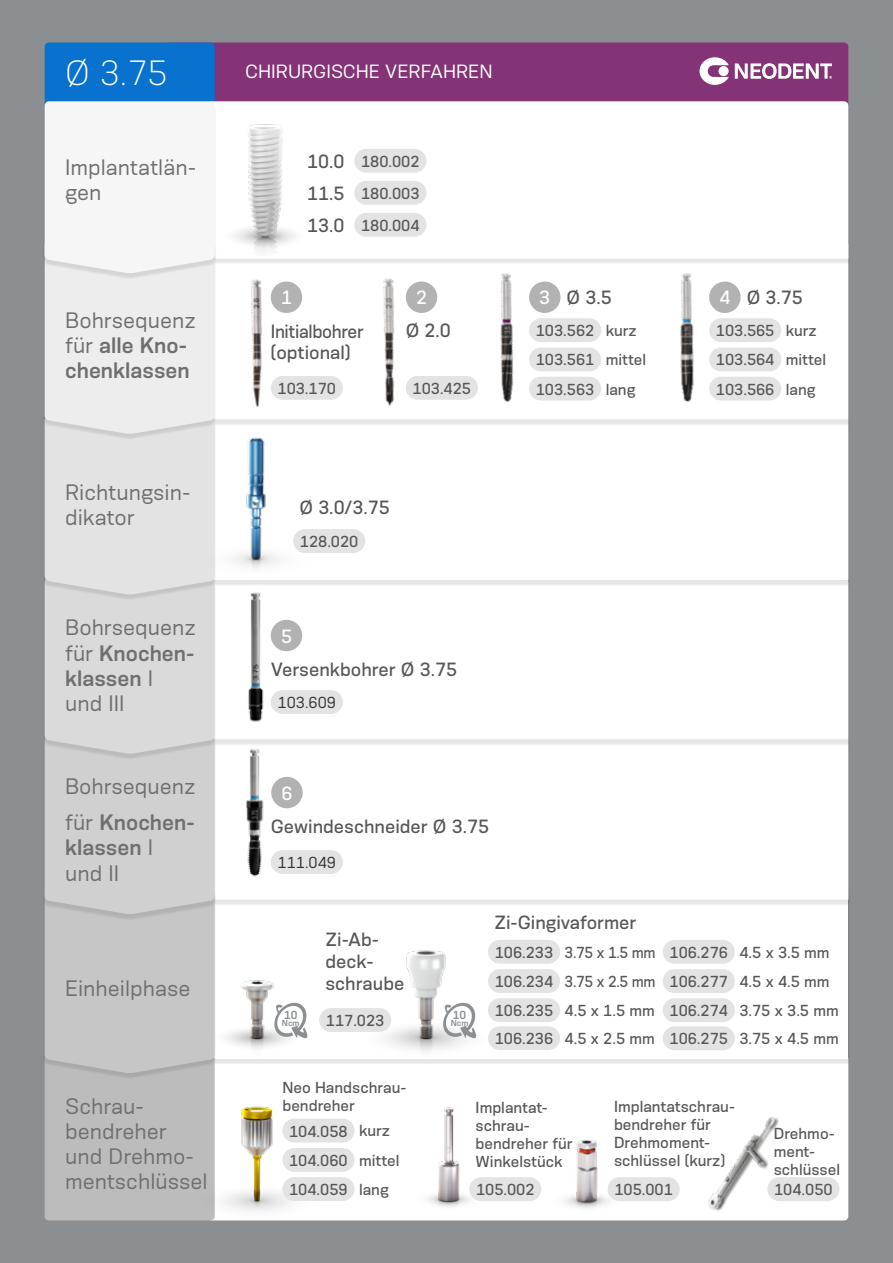
<style>
.page{position:relative;width:893px;height:1263px;background:#8b8f91}
.page>*{position:absolute;margin:0;border:0;box-sizing:border-box;transform-origin:0 0}
.t1{font:300 33px "Konsens";color:#fff}
.t2{font:21px/25.2px "Konsens";color:#706f6f}
.t3{font:600 21px/25.2px "Konsens";color:#706f6f}
.t4{font:500 18px/21.6px "Konsens";color:#575756}
.t5{font:500 18px/21.6px "Konsens";letter-spacing:-.02em;color:#575756;scale:.95 1}
.t6{font:18px "Konsens";color:#fff}
.t7{font:500 18px "Konsens";color:#fff}
.t8{font:500 15px/18px "Konsens";color:#575756}
.t9{font:500 15px "Konsens";color:#575756;scale:.95 1}
.t10{font:15px "Konsens";color:#333332}
.t11{font:600 10.95px "Konsens";color:#8b8f91}
.t12{font:600 8.25px "Konsens";color:#8b8f91}
.s1{font-weight:400}
.s2{font-weight:600}
.s3{color:#fff}
</style>
<div class="page">
<div style="left:165px;top:43px;width:683px;height:66px;background:#833376;border-radius:4px"></div>
<div style="left:45px;top:43px;width:170px;height:66px;background:#0972ce;border-radius:4px"></div>
<div style="left:208px;top:1055px;width:640px;height:165px;background:#fff;border-radius:4px"></div>
<div style="left:208px;top:891px;width:640px;height:167px;background:#fff"></div>
<div style="left:206px;top:739px;width:643px;height:167px;background:#e7e7e7"></div>
<div style="left:329px;top:745px;width:519px;height:155px;background:#fff"></div>
<div style="left:206px;top:581px;width:643px;height:164px;background:#e7e7e7"></div>
<div style="left:332px;top:586px;width:516px;height:153px;background:#fff"></div>
<div style="left:206px;top:419px;width:643px;height:167px;background:#e7e7e7"></div>
<div style="left:322px;top:425px;width:526px;height:155px;background:#fff"></div>
<div style="left:216px;top:264px;width:632px;height:155px;background:#fff"></div>
<div style="left:215px;top:101px;width:633px;height:158px;background:#fff"></div>
<div style="left:45px;top:1055px;width:170px;height:165px;background:#bcbcbc;border-radius:4px"></div>
<div style="left:43px;top:894px;width:173px;height:185px;background:#000;opacity:.1"></div>
<svg style="left:45px;top:101px;width:170px;height:972px;background:#ddddde"></svg>
<img style="left:182px;top:266px;width:124px;height:169px">
<img style="left:306px;top:241px;width:181px;height:196px">
<img style="left:189px;top:427px;width:133px;height:139px">
<img style="left:189px;top:905px;width:133px;height:169px">
<img style="left:358px;top:886px;width:133px;height:178px">
<img style="left:190px;top:1039px;width:133px;height:182px">
<img style="left:520px;top:1049px;width:133px;height:172px">
<img style="left:381px;top:1048px;width:133px;height:173px">
<img style="left:199px;top:103px;width:129px;height:153px">
<img style="left:689px;top:1117px;width:121px;height:104px">
<div style="left:271px;top:376px;width:72px;height:24px;background:#e3e3e3;border-radius:12px"></div>
<div style="left:271px;top:282px;width:31px;height:31px;background:#b3b2b2;border-radius:50%"></div>
<div style="left:406px;top:376px;width:72px;height:24px;background:#e3e3e3;border-radius:12px"></div>
<div style="left:406px;top:282px;width:31px;height:31px;background:#b3b2b2;border-radius:50%"></div>
<div style="left:488px;top:998px;width:72px;height:24px;background:#e3e3e3;border-radius:12px"></div>
<div style="left:282px;top:1177px;width:73px;height:24px;background:#e3e3e3;border-radius:12px"></div>
<div style="left:488px;top:969px;width:72px;height:24px;background:#e3e3e3;border-radius:12px"></div>
<div style="left:282px;top:1148px;width:73px;height:24px;background:#e3e3e3;border-radius:12px"></div>
<div style="left:488px;top:940px;width:72px;height:24px;background:#e3e3e3;border-radius:12px"></div>
<div style="left:282px;top:1119px;width:73px;height:23px;background:#e3e3e3;border-radius:12px"></div>
<div style="left:293px;top:529px;width:72px;height:24px;background:#e3e3e3;border-radius:12px"></div>
<div style="left:319px;top:1008px;width:72px;height:24px;background:#e3e3e3;border-radius:12px"></div>
<div style="left:488px;top:1026px;width:72px;height:24px;background:#e3e3e3;border-radius:12px"></div>
<div style="left:608px;top:1177px;width:72px;height:24px;background:#e3e3e3;border-radius:12px"></div>
<div style="left:469px;top:1177px;width:72px;height:24px;background:#e3e3e3;border-radius:12px"></div>
<div style="left:767px;top:1177px;width:72px;height:24px;background:#e3e3e3;border-radius:12px"></div>
<svg style="left:699px;top:57px;width:30px;height:28px"></svg>
<svg style="left:735px;top:63px;width:97px;height:16px"></svg>
<div style="left:354px;top:149px;width:72px;height:24px;background:#e3e3e3;border-radius:12px"></div>
<div style="left:354px;top:181px;width:72px;height:24px;background:#e3e3e3;border-radius:12px"></div>
<div style="left:354px;top:213px;width:72px;height:24px;background:#e3e3e3;border-radius:12px"></div>
<svg style="left:274px;top:1003px;width:33px;height:35px"></svg>
<svg style="left:443px;top:1003px;width:33px;height:35px"></svg>
<div style="left:663px;top:998px;width:72px;height:24px;background:#e3e3e3;border-radius:12px"></div>
<div style="left:663px;top:969px;width:72px;height:24px;background:#e3e3e3;border-radius:12px"></div>
<div style="left:663px;top:940px;width:72px;height:24px;background:#e3e3e3;border-radius:12px"></div>
<div style="left:663px;top:1026px;width:72px;height:24px;background:#e3e3e3;border-radius:12px"></div>
<img style="left:427px;top:237px;width:361px;height:196px">
<img style="left:179px;top:724px;width:150px;height:181px">
<img style="left:180px;top:566px;width:152px;height:185px">
<div style="left:529px;top:377px;width:72px;height:23px;background:#e3e3e3;border-radius:12px"></div>
<div style="left:709px;top:377px;width:72px;height:23px;background:#e3e3e3;border-radius:12px"></div>
<div style="left:529px;top:348px;width:72px;height:23px;background:#e3e3e3;border-radius:12px"></div>
<div style="left:709px;top:348px;width:72px;height:23px;background:#e3e3e3;border-radius:12px"></div>
<div style="left:529px;top:318px;width:72px;height:24px;background:#e3e3e3;border-radius:12px"></div>
<div style="left:709px;top:318px;width:72px;height:24px;background:#e3e3e3;border-radius:12px"></div>
<div style="left:271px;top:690px;width:72px;height:24px;background:#e3e3e3;border-radius:12px"></div>
<div style="left:271px;top:850px;width:72px;height:24px;background:#e3e3e3;border-radius:12px"></div>
<h1 class="t1" style="left:65px;top:53px;width:104px">Ø 3.75</h1>
<p class="t6" style="left:245px;top:60px;width:249px">CHIRURGISCHE VERFAHREN</p>
<p class="t4" style="left:307px;top:145px;width:39px;line-height:32px;text-align:justify">10.0<br>11.5<br>13.0</p>
<h2 class="t2" style="left:65px;top:154px;width:132px">Implantatlän&shy;gen</h2>
<p class="t8" style="left:361px;top:145px;width:60px;line-height:32px;text-align:justify">180.002<br>180.003<br>180.004</p>
<h2 class="t3" style="left:65px;top:307px;width:132px"><span class="s1">Bohrsequenz für</span> alle Kno&shy;chenklassen</h2>
<h2 class="t2" style="left:65px;top:479px;width:127px">Richtungsin&shy;dikator</h2>
<h2 class="t2" style="left:65px;top:614px;width:132px">Bohrsequenz für <span class="s2">Knochen&shy;klassen</span> I<br>und III</h2>
<h2 class="t2" style="left:65px;top:768px;width:132px;line-height:36px">Bohrsequenz für <span class="s2">Knochen-</span></h2>
<h2 class="t3" style="left:65px;top:834px;width:90px">klassen <span class="s1">I und II</span></h2>
<p class="t7" style="left:281px;top:287px;width:12px">1</p>
<p class="t5" style="left:271px;top:320px;width:99px">Initialbohrer (optional)</p>
<p class="t8" style="left:278px;top:379px;width:60px">103.170</p>
<p class="t7" style="left:416px;top:287px;width:12px">2</p>
<p class="t4" style="left:406px;top:319px;width:47px">Ø 2.0</p>
<p class="t8" style="left:413px;top:379px;width:60px">103.425</p>
<p class="t4" style="left:299px;top:496px;width:92px">Ø 3.0/3.75</p>
<p class="t8" style="left:300px;top:532px;width:60px">128.020</p>
<p class="t7" style="left:281px;top:625px;width:12px">5</p>
<p class="t4" style="left:271px;top:658px;width:188px">Versenkbohrer Ø 3.75</p>
<p class="t10" style="left:278px;top:693px;width:60px">103.609</p>
<p class="t7" style="left:281px;top:782px;width:12px">6</p>
<p class="t4" style="left:271px;top:815px;width:220px">Gewindeschneider Ø 3.75</p>
<p class="t10" style="left:278px;top:853px;width:60px">111.049</p>
<p class="t4" style="left:539px;top:286px;width:74px"><span class="s3">3</span> Ø 3.5</p>
<p class="t4" style="left:719px;top:286px;width:85px"><span class="s3">4</span> Ø 3.75</p>
<p class="t8" style="left:536px;top:321px;width:60px">103.562</p>
<p class="t8" style="left:716px;top:321px;width:60px">103.565</p>
<p class="t8" style="left:606px;top:321px;width:33px">kurz</p>
<p class="t8" style="left:786px;top:321px;width:33px">kurz</p>
<p class="t8" style="left:606px;top:350px;width:42px">mittel</p>
<p class="t8" style="left:536px;top:350px;width:60px">103.561</p>
<p class="t8" style="left:716px;top:350px;width:60px">103.564</p>
<p class="t8" style="left:786px;top:350px;width:42px">mittel</p>
<p class="t8" style="left:536px;top:380px;width:60px">103.563</p>
<p class="t8" style="left:716px;top:380px;width:60px">103.566</p>
<p class="t8" style="left:606px;top:380px;width:31px">lang</p>
<p class="t8" style="left:786px;top:380px;width:31px">lang</p>
<h2 class="t2" style="left:65px;top:975px;width:127px">Einheilphase</h2>
<h2 class="t2" style="left:65px;top:1093px;width:144px">Schrau&shy;bendreher und Drehmo&shy;mentschlüssel</h2>
<p class="t11" style="left:284px;top:1008px;width:15px">10</p>
<p class="t12" style="left:282px;top:1017px;width:19px">Ncm</p>
<p class="t4" style="left:325px;top:928px;width:80px">Zi-Ab&shy;deck&shy;schraube</p>
<p class="t8" style="left:326px;top:1011px;width:60px">117.023</p>
<p class="t8" style="left:282px;top:1078px;width:126px">Neo Handschrau&shy;bendreher</p>
<p class="t8" style="left:289px;top:1121px;width:60px">104.058</p>
<p class="t8" style="left:359px;top:1121px;width:33px">kurz</p>
<p class="t8" style="left:289px;top:1151px;width:60px">104.060</p>
<p class="t8" style="left:359px;top:1151px;width:42px">mittel</p>
<p class="t8" style="left:289px;top:1180px;width:60px">104.059</p>
<p class="t8" style="left:359px;top:1180px;width:31px">lang</p>
<p class="t11" style="left:453px;top:1008px;width:15px">10</p>
<p class="t12" style="left:451px;top:1017px;width:19px">Ncm</p>
<p class="t4" style="left:494px;top:910px;width:143px">Zi-Gingivaformer</p>
<p class="t8" style="left:495px;top:943px;width:60px">106.233</p>
<p class="t9" style="left:565px;top:943px;width:97px">3.75 x 1.5 mm</p>
<p class="t8" style="left:669px;top:943px;width:162px">106.276 4.5 x 3.5 mm</p>
<p class="t8" style="left:495px;top:972px;width:60px">106.234</p>
<p class="t9" style="left:565px;top:972px;width:97px">3.75 x 2.5 mm</p>
<p class="t8" style="left:669px;top:972px;width:60px">106.277</p>
<p class="t8" style="left:739px;top:972px;width:92px">4.5 x 4.5 mm</p>
<p class="t8" style="left:495px;top:1001px;width:60px">106.235</p>
<p class="t8" style="left:495px;top:1029px;width:60px">106.236</p>
<p class="t8" style="left:565px;top:996px;width:92px;line-height:27.8px">4.5 x 1.5 mm<br>4.5 x 2.5 mm</p>
<p class="t8" style="left:669px;top:1001px;width:60px">106.274</p>
<p class="t8" style="left:669px;top:1029px;width:60px">106.275</p>
<p class="t8" style="left:739px;top:996px;width:101px;line-height:27.8px">3.75 x 3.5 mm<br>3.75 x 4.5 mm</p>
<p class="t8" style="left:476px;top:1098px;width:98px">Implantat&shy;schrau&shy;bendreher für<br>Winkelstück</p>
<p class="t8" style="left:614px;top:1097px;width:123px">Implantatschrau&shy;bendreher für<br>Drehmoment&shy;schlüssel (kurz)</p>
<p class="t8" style="left:774px;top:1124px;width:68px">Drehmo&shy;ment&shy;schlüssel</p>
<p class="t8" style="left:476px;top:1180px;width:60px">105.002</p>
<p class="t8" style="left:614px;top:1180px;width:60px">105.001</p>
<p class="t8" style="left:774px;top:1180px;width:60px">104.050</p>
</div>
